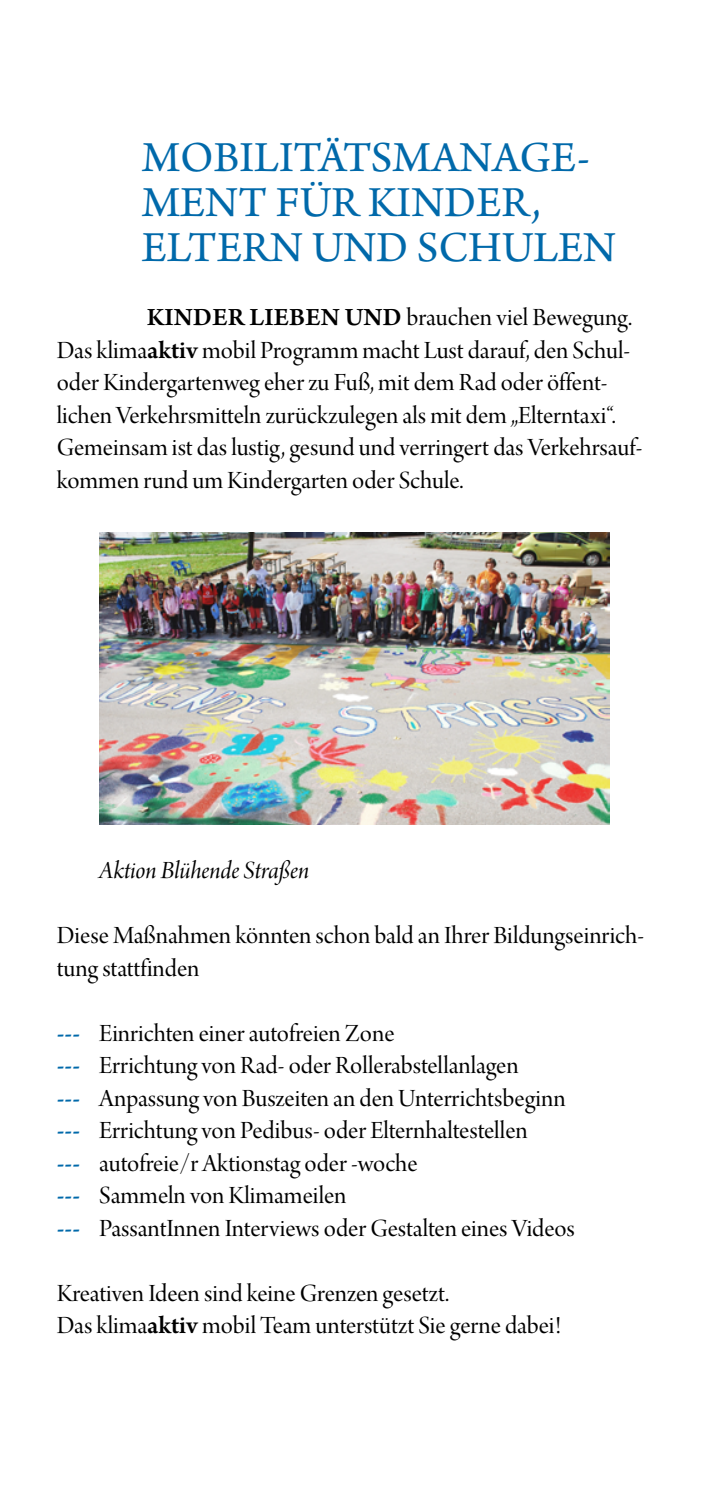
<style>
.page{position:relative;width:709px;height:1489px;background:#fff}
.page>*{position:absolute;margin:0;border:0;box-sizing:border-box;transform-origin:0 0}
.p_Fließtext{font:45px/45px "Arno Pro";color:#0069aa}
.p_Fließtext-2{font:26.25px/32.5px "Arno Pro Display";color:#000}
.p_Fließtext-3{font:26.25px "Arno Pro Italic Display";letter-spacing:-.005em;color:#000}
.s1{font-family:"Arno Pro";font-weight:600}
.s2{font-family:"Arno Pro";font-weight:600;color:#0069aa}
</style>
<div class="page">
<img style="left:99px;top:532px;width:510px;height:292px">
<p class="p_Fließtext" style="left:142px;top:137px;width:476px">MOBILITÄTSMANAGE-<br>MENT FÜR KINDER,<br>ELTERN UND SCHULEN</p>
<p class="p_Fließtext-2" style="left:57px;top:303px;width:587px;text-indent:90px"><span class="s1">KINDER LIEBEN UND</span> brauchen viel Bewegung.<br>Das klima<span class="s1">aktiv</span> mobil Programm macht Lust darauf, den Schul&shy;oder Kindergartenweg eher zu Fuß, mit dem Rad oder öffent&shy;lichen Verkehrsmitteln zurückzulegen als mit dem „Elterntaxi“.<br>Gemeinsam ist das lustig, gesund und verringert das Verkehrsauf&shy;kommen rund um Kindergarten oder Schule.</p>
<p class="p_Fließtext-3" style="left:99px;top:855px;width:211px">Aktion Blühende Straßen</p>
<p class="p_Fließtext-2" style="left:57px;top:920px;width:589px">Diese Maßnahmen könnten schon bald an Ihrer Bildungseinrich&shy;tung stattfinden</p>
<p class="p_Fließtext-2" style="left:57px;top:1018px;width:339px"><span class="s2">---</span> Einrichten einer autofreien Zone</p>
<p class="p_Fließtext-2" style="left:57px;top:1050px;width:463px"><span class="s2">---</span> Errichtung von Rad- oder Rollerabstellanlagen</p>
<p class="p_Fließtext-2" style="left:57px;top:1083px;width:510px"><span class="s2">---</span> Anpassung von Buszeiten an den Unterrichtsbeginn</p>
<p class="p_Fließtext-2" style="left:57px;top:1115px;width:472px"><span class="s2">---</span> Errichtung von Pedibus- oder Elternhaltestellen</p>
<p class="p_Fließtext-2" style="left:57px;top:1148px;width:362px"><span class="s2">---</span> autofreie/r Aktionstag oder -woche</p>
<p class="p_Fließtext-2" style="left:57px;top:1180px;width:291px"><span class="s2">---</span> Sammeln von Klimameilen</p>
<p class="p_Fließtext-2" style="left:57px;top:1213px;width:520px"><span class="s2">---</span> PassantInnen Interviews oder Gestalten eines Videos</p>
<p class="p_Fließtext-2" style="left:57px;top:1278px;width:506px">Kreativen Ideen sind keine Grenzen gesetzt.<br>Das klima<span class="s1">aktiv</span> mobil Team unterstützt Sie gerne dabei!</p>
</div>
